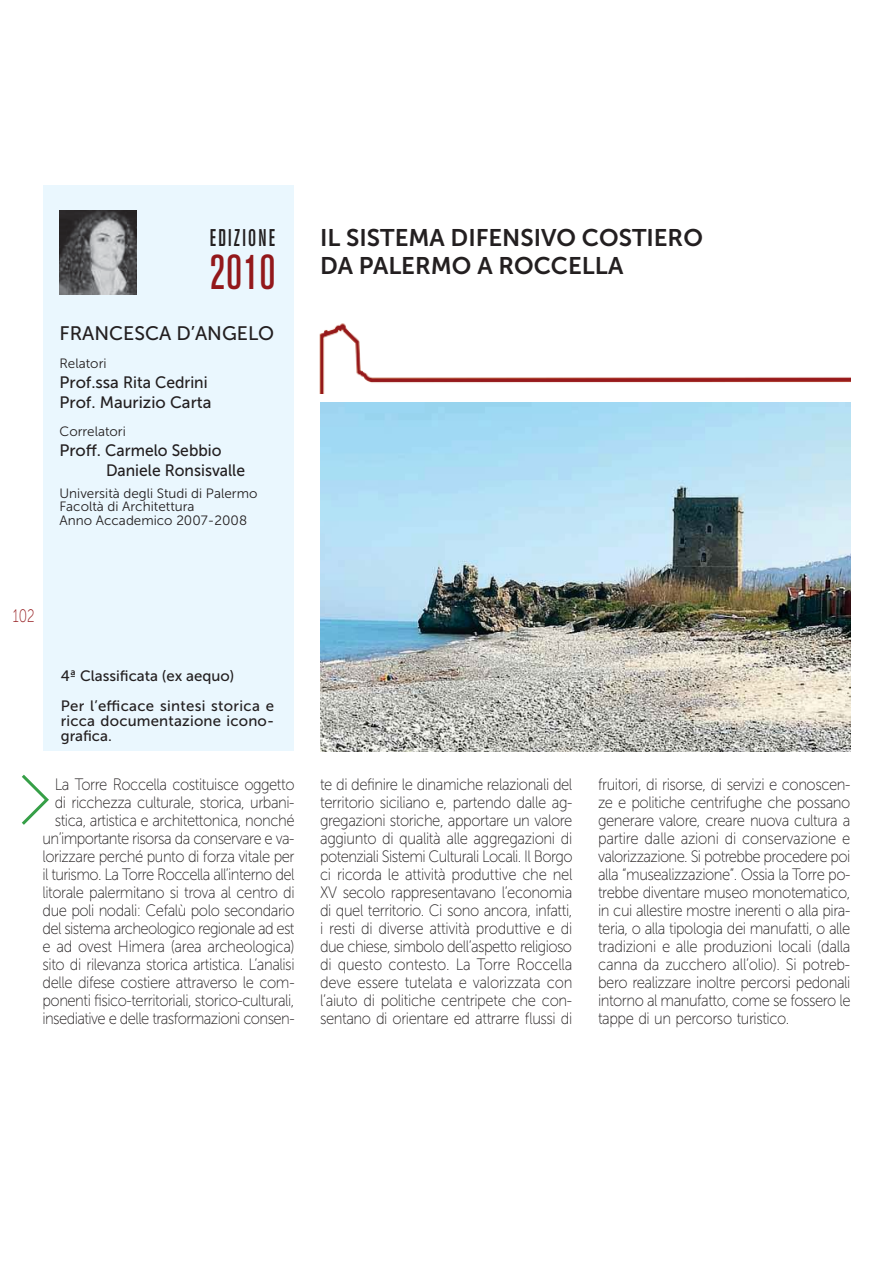
<style>
.page{position:relative;width:893px;height:1263px;background:#fff}
.page>*{position:absolute;margin:0;border:0;box-sizing:border-box;transform-origin:0 0}
.t1{font:500 condensed 48.6px "Akzidenz Grotesk BE";color:#93181b;scale:.9 1}
.t2{font:24px/28.8px "Museo Sans 700";color:#231f20}
.t3{font:500 condensed 24px "Akzidenz Grotesk BE";letter-spacing:.1em;color:#231f20;scale:.9 1}
.t4{font:19.5px "Museo Sans 500";color:#231f20}
.t5{font:18px "Museo Sans 100";color:#93181b;scale:.75 1}
.t6{font:16.5px/18px "Museo Sans 100";letter-spacing:-.03em;color:#231f20;text-align:justify;scale:.9 1}
.t7{font:16.5px/19.8px "Museo Sans 500";color:#231f20}
.t8{font:15px/30px "Museo Sans 500";letter-spacing:.01em;color:#231f20}
.t9{font:13.5px/13.5px "Museo Sans 300";color:#231f20}
</style>
<div class="page">
<div style="left:43px;top:185px;width:251px;height:566px;background:#eaf7fe"></div>
<img style="left:320px;top:403px;width:530px;height:349px">
<img style="left:60px;top:211px;width:77px;height:83px">
<img style="left:319px;top:323px;width:531px;height:71px">
<svg style="left:22px;top:774px;width:27px;height:51px"></svg>
<h2 class="t3" style="left:210px;top:229px;width:74px">EDIZIONE</h2>
<h1 class="t1" style="left:210px;top:254px;width:74px">2010</h1>
<p class="t4" style="left:60px;top:326px;width:216px">FRANCESCA D’ANGELO</p>
<p class="t9" style="left:60px;top:358px;width:49px">Relatori</p>
<p class="t7" style="left:60px;top:374px;width:153px">Prof.ssa Rita Cedrini<br>Prof. Maurizio Carta</p>
<p class="t9" style="left:60px;top:426px;width:68px">Correlatori</p>
<p class="t7" style="left:106px;top:441px;width:141px;text-indent:-46px">Proff. Carmelo Sebbio<br>Daniele Ronsisvalle</p>
<p class="t9" style="left:60px;top:487px;width:199px">Università degli Studi di Palermo<br>Facoltà di Architettura<br>Anno Accademico 2007-2008</p>
<h2 class="t2" style="left:320px;top:223px;width:384px">IL SISTEMA DIFENSIVO COSTIERO<br>DA PALERMO A ROCCELLA</h2>
<p class="t5" style="left:13px;top:609px;width:31px">102</p>
<p class="t8" style="left:61px;top:662px;width:215px">4ª Classificata (ex aequo)<br>Per l’efficace sintesi storica e</p>
<p class="t8" style="left:61px;top:714px;width:215px;line-height:15px">ricca documentazione icono&shy;grafica.</p>
<p class="t6" style="left:43px;top:777px;width:282px;text-align:right">La Torre Roccella costituisce oggetto di ricchezza culturale, storica, urbani&shy;stica, artistica e architettonica, nonché un’importante risorsa da conservare e va&shy;lorizzare perché punto di forza vitale per il turismo. La Torre Roccella all’interno del litorale palermitano si trova al centro di due poli nodali: Cefalù polo secondario del sistema archeologico regionale ad est e ad ovest Himera (area archeologica) sito di rilevanza storica artistica. L’analisi delle difese costiere attraverso le com&shy;ponenti fisico-territoriali, storico-culturali, insediative e delle trasformazioni consen-</p>
<p class="t6" style="left:320px;top:777px;width:282px">te di definire le dinamiche relazionali del territorio siciliano e, partendo dalle ag&shy;gregazioni storiche, apportare un valore aggiunto di qualità alle aggregazioni di potenziali Sistemi Culturali Locali. Il Borgo ci ricorda le attività produttive che nel XV secolo rappresentavano l’economia di quel territorio. Ci sono ancora, infatti, i resti di diverse attività produttive e di due chiese, simbolo dell’aspetto religioso di questo contesto. La Torre Roccella deve essere tutelata e valorizzata con l’aiuto di politiche centripete che con&shy;sentano di orientare ed attrarre flussi di</p>
<p class="t6" style="left:598px;top:777px;width:282px">fruitori, di risorse, di servizi e conoscen&shy;ze e politiche centrifughe che possano generare valore, creare nuova cultura a partire dalle azioni di conservazione e valorizzazione. Si potrebbe procedere poi alla “musealizzazione”. Ossia la Torre po&shy;trebbe diventare museo monotematico, in cui allestire mostre inerenti o alla pira&shy;teria, o alla tipologia dei manufatti, o alle tradizioni e alle produzioni locali (dalla canna da zucchero all’olio). Si potreb&shy;bero realizzare inoltre percorsi pedonali intorno al manufatto, come se fossero le tappe di un percorso turistico.</p>
</div>
